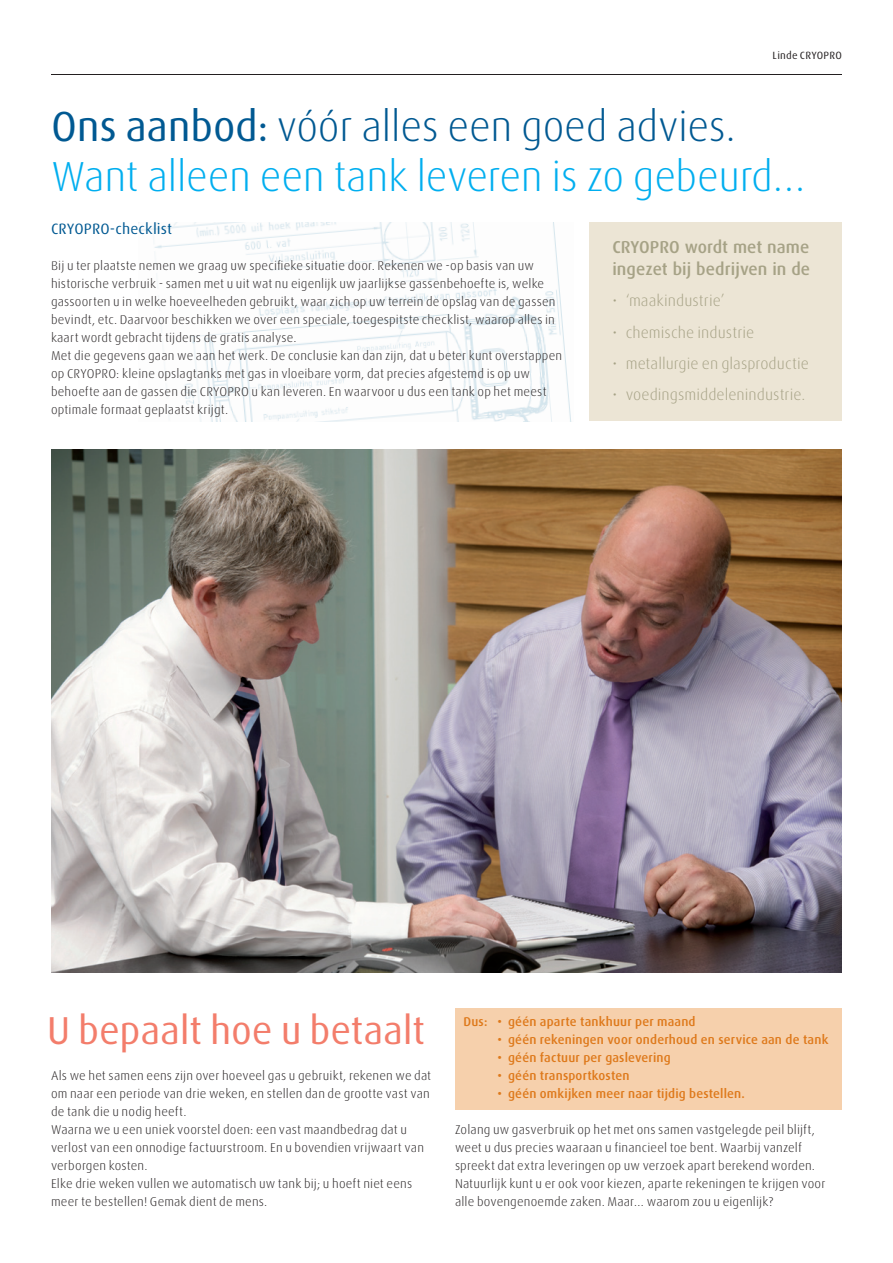
<style>
.page{position:relative;width:893px;height:1263px;background:#fff}
.page>*{position:absolute;margin:0;border:0;box-sizing:border-box;transform-origin:0 0}
.t1{font:300 42px/50.4px "Linde Dax";letter-spacing:-.015em;color:#00aeef}
.t2{font:39px "Linde Dax";letter-spacing:-.01em;color:#f37d6b}
.t3{font:500 17.25px/21.9px "Linde Dax";letter-spacing:.005em;color:#a6a286}
.t4{font:300 15.75px "Linde Dax";color:#a6a286}
.t5{font:15px "Linde Dax";letter-spacing:.005em;color:#005992}
.t6{font:300 12.75px/18px "Linde Dax CE";letter-spacing:.01em;color:#231f20}
.t7{font:300 12.75px/18px "Linde Dax";letter-spacing:.01em;color:#231f20}
.t8{font:500 12.75px "Linde Dax";letter-spacing:.015em;color:#de791b}
.t9{font:10.5px "Linde Dax";letter-spacing:.02em;color:#231f20}
.s1{font-weight:400;color:#005992}
.s2{color:#005992}
</style>
<div class="page">
<img style="left:139px;top:223px;width:432px;height:198px">
<div style="left:455px;top:1008px;width:387px;height:102px;background:#f6d0ac"></div>
<hr style="left:51px;top:74px;width:791px;height:1px;background:#231f20">
<div style="left:590px;top:223px;width:252px;height:198px;background:#ece5d5"></div>
<img style="left:51px;top:449px;width:791px;height:523px">
<p class="t9" style="left:773px;top:50px;width:71px">Linde CRYOPRO</p>
<h1 class="t1" style="left:51px;top:101px;width:757px"><span class="s1">Ons aanbod:</span> <span class="s2">vóór alles een goed advies.<br></span>Want alleen een tank leveren is zo gebeurd…</h1>
<p class="t5" style="left:51px;top:221px;width:123px">CRYOPRO-checklist</p>
<p class="t7" style="left:51px;top:257px;width:513px">Bij u ter plaatste nemen we graag uw specifieke situatie door. Rekenen we -op basis van uw historische verbruik - samen met u uit wat nu eigenlijk uw jaarlijkse gassenbehoefte is, welke gassoorten u in welke hoeveelheden gebruikt, waar zich op uw terrein de opslag van de gassen bevindt, etc. Daarvoor beschikken we over een speciale, toegespitste checklist, waarop alles in kaart wordt gebracht tijdens de gratis analyse.<br>Met die gegevens gaan we aan het werk. De conclusie kan dan zijn, dat u beter kunt overstappen op CRYOPRO: kleine opslagtanks met gas in vloeibare vorm, dat precies afgestemd is op uw behoefte aan de gassen die CRYOPRO u kan leveren. En waarvoor u dus een tank op het meest optimale formaat geplaatst krijgt.</p>
<h3 class="t3" style="left:612px;top:236px;width:199px">CRYOPRO wordt met name ingezet bij bedrijven in de</h3>
<p class="t4" style="left:612px;top:292px;width:114px">• ‘maakindustrie’</p>
<p class="t4" style="left:612px;top:323px;width:144px">• chemische industrie</p>
<p class="t4" style="left:612px;top:355px;width:198px">• metallurgie en glasproductie</p>
<p class="t4" style="left:612px;top:386px;width:195px">• voedingsmiddelenindustrie.</p>
<h2 class="t2" style="left:47px;top:1009px;width:380px">U bepaalt hoe u betaalt</h2>
<p class="t6" style="left:51px;top:1066px;width:382px">Als we het samen eens zijn over hoeveel gas u gebruikt, rekenen we dat om naar een periode van drie weken, en stellen dan de grootte vast van de tank die u nodig heeft.<br>Waarna we u een uniek voorstel doen: een vast maandbedrag dat u verlost van een onnodige factuurstroom. En u bovendien vrijwaart van verborgen kosten.<br>Elke drie weken vullen we automatisch uw tank bij; u hoeft niet eens meer te bestellen! Gemak dient de mens.</p>
<p class="t8" style="left:463px;top:1014px;width:234px">Dus: • géén aparte tankhuur per maand</p>
<p class="t8" style="left:497px;top:1032px;width:332px">• géén rekeningen voor onderhoud en service aan de tank</p>
<p class="t8" style="left:497px;top:1050px;width:175px">• géén factuur per gaslevering</p>
<p class="t8" style="left:497px;top:1068px;width:133px">• géén transportkosten</p>
<p class="t8" style="left:497px;top:1086px;width:249px">• géén omkijken meer naar tijdig bestellen.</p>
<p class="t6" style="left:455px;top:1120px;width:372px">Zolang uw gasverbruik op het met ons samen vastgelegde peil blijft, weet u dus precies waaraan u financieel toe bent. Waarbij vanzelf spreekt dat extra leveringen op uw verzoek apart berekend worden.<br>Natuurlijk kunt u er ook voor kiezen, aparte rekeningen te krijgen voor alle bovengenoemde zaken. Maar… waarom zou u eigenlijk?</p>
</div>
